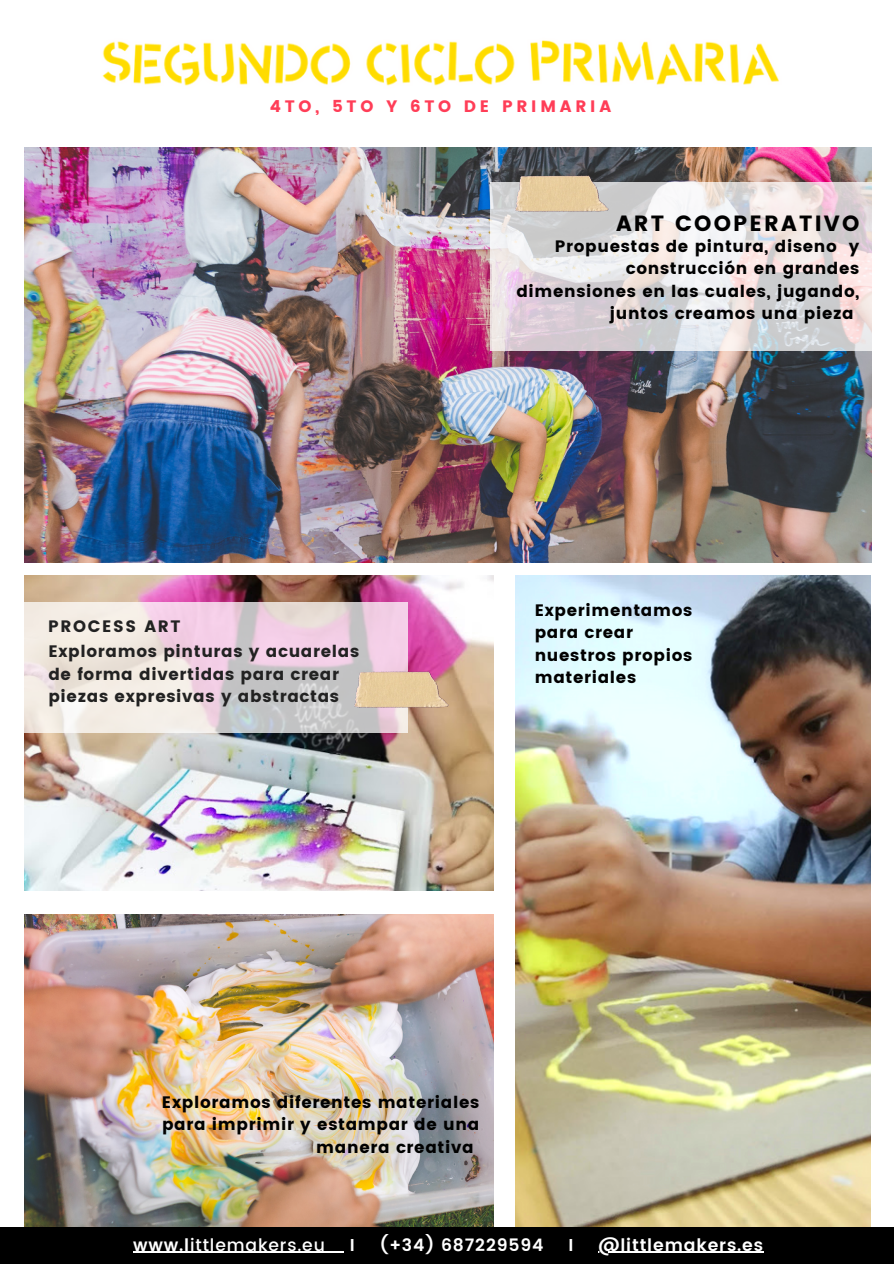
<style>
.page{position:relative;width:894px;height:1264px;background:#fff}
.page>*{position:absolute;margin:0;border:0;box-sizing:border-box;transform-origin:0 0}
.t1{font:22.05px "Poppins";letter-spacing:.1em;color:#010101}
.t2{font:600 17.1px "Poppins";letter-spacing:.05em;color:#fff}
.t3{font:500 17.1px "Poppins";letter-spacing:.05em;color:#fff}
.t4{font:16.5px/22.5px "Poppins";letter-spacing:.04em;color:#010101}
.t5{font:16.5px/22.5px "Poppins";letter-spacing:.04em;color:#222}
.t6{font:16.5px "Poppins";letter-spacing:.23em;color:#ff3d57}
.t7{font:16.5px "Poppins";letter-spacing:.1em;color:#222}
.s1{font-weight:600}
</style>
<div class="page">
<img style="left:515px;top:575px;width:355px;height:651px">
<img style="left:24px;top:147px;width:847px;height:416px">
<svg style="left:490px;top:182px;width:382px;height:169px"></svg>
<img style="left:24px;top:914px;width:470px;height:312px">
<img style="left:102px;top:40px;width:677px;height:46px">
<img style="left:24px;top:575px;width:470px;height:315px">
<svg style="left:24px;top:601px;width:383px;height:131px;background:#e6d7db"></svg>
<div style="left:0;top:1226px;width:893px;height:37px;background:#000"></div>
<img style="left:515px;top:174px;width:93px;height:38px">
<img style="left:354px;top:670px;width:94px;height:37px">
<hr style="left:133px;top:1251px;width:57px;height:1px;background:#fff">
<hr style="left:190px;top:1251px;width:136px;height:1px;background:#fff">
<svg style="left:326px;top:1251px;width:18px;height:1px"></svg>
<hr style="left:598px;top:1251px;width:165px;height:1px;background:#fff">
<p class="t6" style="left:269px;top:97px;width:343px">4TO, 5TO Y 6TO DE PRIMARIA</p>
<p class="t7" style="left:48px;top:616px;width:134px">PROCESS ART</p>
<p class="t5" style="left:48px;top:640px;width:312px">Exploramos pinturas y acuarelas de forma divertidas para crear piezas expresivas y abstractas</p>
<p class="t1" style="left:616px;top:210px;width:245px">ART COOPERATIVO</p>
<p class="t4" style="left:555px;top:235px;width:306px">Propuestas de pintura, diseno y</p>
<p class="t4" style="left:625px;top:257px;width:235px">construcción en grandes</p>
<p class="t4" style="left:516px;top:280px;width:344px">dimensiones en las cuales, jugando,</p>
<p class="t4" style="left:609px;top:302px;width:245px">juntos creamos una pieza</p>
<p class="t4" style="left:534px;top:599px;width:159px">Experimentamos para crear nuestros propios materiales</p>
<p class="t4" style="left:162px;top:1090px;width:319px">Exploramos diferentes materiales</p>
<p class="t4" style="left:162px;top:1113px;width:319px">para imprimir y estampar de una</p>
<p class="t4" style="left:316px;top:1135px;width:159px">manera creativa</p>
<p class="t3" style="left:133px;top:1234px;width:193px"><span class="s1">www.l</span>ittlemakers.eu</p>
<p class="t2" style="left:350px;top:1234px;width:6px">I</p>
<p class="t2" style="left:379px;top:1234px;width:165px">(+34) 687229594</p>
<p class="t2" style="left:568px;top:1234px;width:6px">I</p>
<p class="t2" style="left:598px;top:1234px;width:166px">@littlemakers.es</p>
</div>
